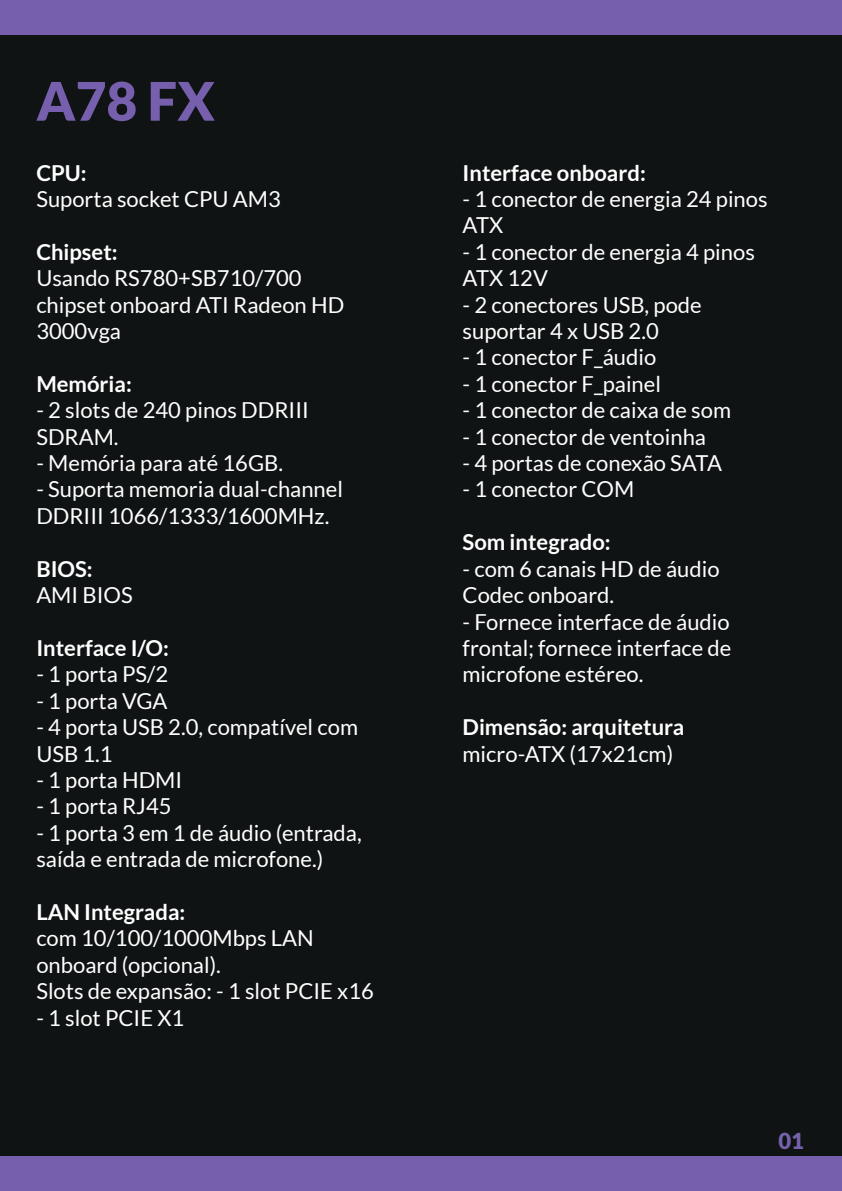
<style>
.page{position:relative;width:842px;height:1191px;background:#0f1313}
.page>*{position:absolute;margin:0;border:0;box-sizing:border-box;transform-origin:0 0}
.t1{font:900 53.2px "Lato";color:#765fad}
.t2{font:22px/26.4px "Lato";color:#fff}
.t3{font:700 22px "Lato";color:#fff}
.t4{font:900 22px "Lato";color:#7562ab}
</style>
<div class="page">
<div style="left:0;top:0;width:842px;height:35px;background:#765fad"></div>
<div style="left:0;top:1156px;width:842px;height:35px;background:#765fad"></div>
<h1 class="t1" style="left:36px;top:70px;width:180px">A78 FX</h1>
<p class="t3" style="left:36px;top:160px;width:52px">CPU:</p>
<p class="t2" style="left:36px;top:186px;width:246px">Suporta socket CPU AM3</p>
<p class="t3" style="left:36px;top:239px;width:83px">Chipset:</p>
<p class="t2" style="left:36px;top:265px;width:309px">Usando RS780+SB710/700 chipset onboard ATI Radeon HD<br>3000vga</p>
<p class="t3" style="left:36px;top:371px;width:97px">Memória:</p>
<p class="t2" style="left:36px;top:397px;width:274px">- 2 slots de 240 pinos DDRIII<br>SDRAM.</p>
<p class="t2" style="left:36px;top:450px;width:248px">- Memória para até 16GB.</p>
<p class="t2" style="left:36px;top:476px;width:308px">- Suporta memoria dual-channel<br>DDRIII 1066/1333/1600MHz.</p>
<p class="t3" style="left:36px;top:556px;width:58px">BIOS:</p>
<p class="t2" style="left:36px;top:582px;width:98px">AMI BIOS</p>
<p class="t3" style="left:36px;top:635px;width:134px">Interface I/O:</p>
<p class="t2" style="left:36px;top:661px;width:133px">- 1 porta PS/2</p>
<p class="t2" style="left:36px;top:687px;width:133px">- 1 porta VGA</p>
<p class="t2" style="left:36px;top:714px;width:323px">- 4 porta USB 2.0, compatível com<br>USB 1.1</p>
<p class="t2" style="left:36px;top:766px;width:147px">- 1 porta HDMI</p>
<p class="t2" style="left:36px;top:793px;width:137px">- 1 porta RJ45</p>
<p class="t2" style="left:36px;top:819px;width:327px">- 1 porta 3 em 1 de áudio (entrada, saída e entrada de microfone.)</p>
<p class="t3" style="left:36px;top:899px;width:150px">LAN Integrada:</p>
<p class="t2" style="left:36px;top:925px;width:339px">com 10/100/1000Mbps LAN onboard (opcional).<br>Slots de expansão: - 1 slot PCIE x16</p>
<p class="t2" style="left:36px;top:1004px;width:149px">- 1 slot PCIE X1</p>
<p class="t3" style="left:463px;top:160px;width:185px">Interface onboard:</p>
<p class="t2" style="left:463px;top:186px;width:307px">- 1 conector de energia 24 pinos<br>ATX</p>
<p class="t2" style="left:463px;top:238px;width:294px">- 1 conector de energia 4 pinos<br>ATX 12V</p>
<p class="t2" style="left:463px;top:291px;width:241px">- 2 conectores USB, pode suportar 4 x USB 2.0</p>
<p class="t2" style="left:463px;top:344px;width:195px">- 1 conector F_áudio</p>
<p class="t2" style="left:463px;top:370px;width:200px">- 1 conector F_painel</p>
<p class="t2" style="left:463px;top:397px;width:270px">- 1 conector de caixa de som</p>
<p class="t2" style="left:463px;top:423px;width:245px">- 1 conector de ventoinha</p>
<p class="t2" style="left:463px;top:450px;width:261px">- 4 portas de conexão SATA</p>
<p class="t2" style="left:463px;top:476px;width:173px">- 1 conector COM</p>
<p class="t3" style="left:463px;top:529px;width:150px">Som integrado:</p>
<p class="t2" style="left:463px;top:555px;width:259px">- com 6 canais HD de áudio<br>Codec onboard.</p>
<p class="t2" style="left:463px;top:608px;width:270px;text-align:justify">- Fornece interface de áudio frontal; fornece interface de microfone estéreo.</p>
<p class="t3" style="left:463px;top:714px;width:223px">Dimensão: arquitetura</p>
<p class="t2" style="left:463px;top:740px;width:212px">micro-ATX (17x21cm)</p>
<p class="t4" style="left:778px;top:1127px;width:27px">01</p>
</div>
